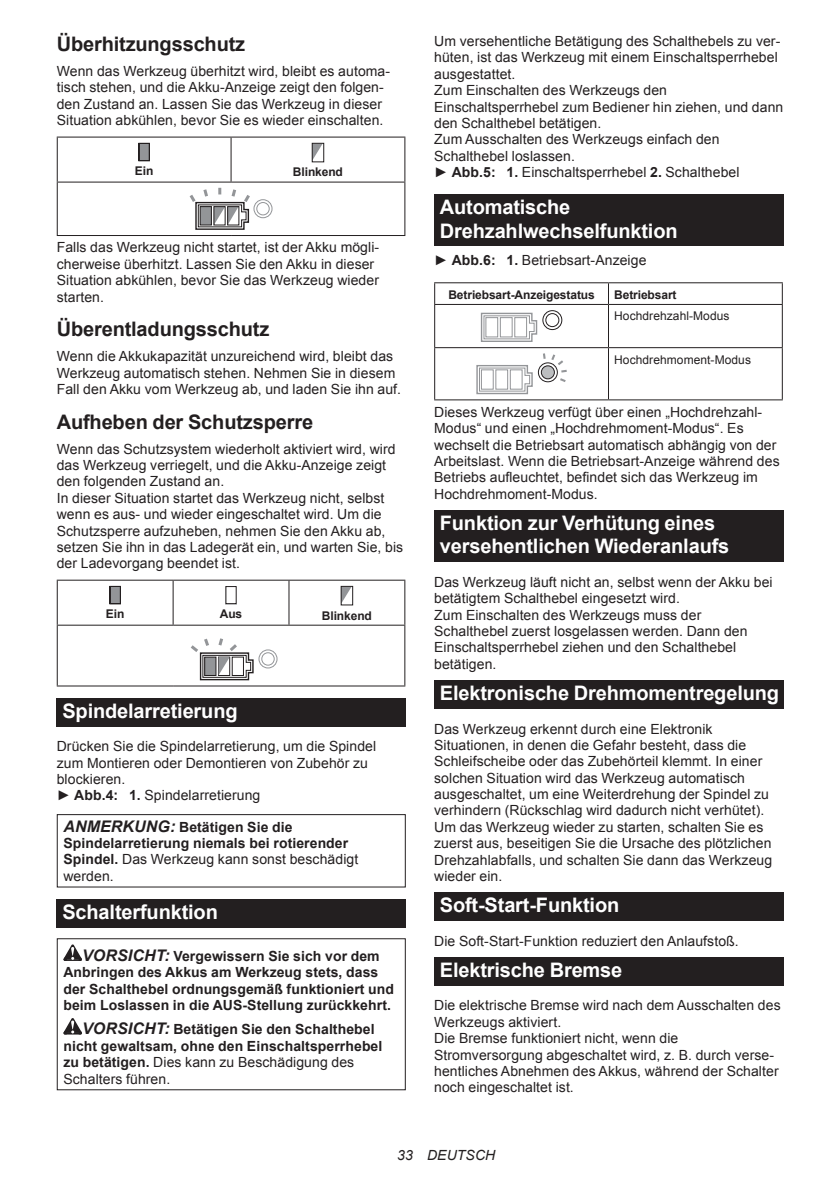
<style>
.page{position:relative;width:840px;height:1191px;background:#fff}
.page>*{position:absolute;margin:0;border:0;box-sizing:border-box;transform-origin:0 0}
.t1{font:700 20px/23.4px "Arial";letter-spacing:-.01em;color:#fff}
.t2{font:700 20px "Arial";letter-spacing:-.01em;color:#231f20}
.t3{font:14px/16.4px "Arial";letter-spacing:.005em;color:#231f20}
.t4{font:700 14px/16.4px "Arial";letter-spacing:.005em;color:#231f20}
.t5{font:italic 14px "Arial";letter-spacing:.005em;color:#231f20}
.t6{font:700 12px "Arial";letter-spacing:-.01em;color:#231f20}
.t7{font:12px "Arial";letter-spacing:.005em;color:#231f20}
.s1{font-weight:700}
.s2{font-style:italic;font-size:16px}
.s3{font-weight:400}
</style>
<div class="page">
<hr style="left:57px;top:137px;width:174px;height:1px;background:#231f20">
<hr style="left:57px;top:138px;width:1px;height:44px;background:#231f20">
<hr style="left:231px;top:137px;width:174px;height:1px;background:#231f20">
<hr style="left:230px;top:138px;width:1px;height:44px;background:#231f20">
<hr style="left:404px;top:138px;width:1px;height:44px;background:#231f20">
<hr style="left:57px;top:182px;width:174px;height:1px;background:#231f20">
<hr style="left:57px;top:183px;width:1px;height:52px;background:#231f20">
<hr style="left:231px;top:182px;width:174px;height:1px;background:#231f20">
<hr style="left:404px;top:183px;width:1px;height:52px;background:#231f20">
<hr style="left:57px;top:235px;width:174px;height:1px;background:#231f20">
<hr style="left:231px;top:235px;width:174px;height:1px;background:#231f20">
<svg style="left:141px;top:145px;width:6px;height:14px"></svg>
<div style="left:138px;top:143px;width:12px;height:18px;border:1px solid #231f20"></div>
<svg style="left:313px;top:145px;width:9px;height:14px"></svg>
<div style="left:311px;top:143px;width:13px;height:19px;border:1px solid #231f20"></div>
<svg style="left:189px;top:188px;width:83px;height:42px"></svg>
<hr style="left:57px;top:579px;width:116px;height:1px;background:#231f20">
<hr style="left:57px;top:580px;width:1px;height:44px;background:#231f20">
<hr style="left:173px;top:579px;width:116px;height:1px;background:#231f20">
<hr style="left:172px;top:580px;width:1px;height:44px;background:#231f20">
<hr style="left:289px;top:579px;width:116px;height:1px;background:#231f20">
<hr style="left:288px;top:580px;width:1px;height:44px;background:#231f20">
<hr style="left:404px;top:580px;width:1px;height:44px;background:#231f20">
<hr style="left:57px;top:624px;width:116px;height:1px;background:#231f20">
<hr style="left:57px;top:625px;width:1px;height:60px;background:#231f20">
<hr style="left:173px;top:624px;width:116px;height:1px;background:#231f20">
<hr style="left:289px;top:624px;width:116px;height:1px;background:#231f20">
<hr style="left:404px;top:625px;width:1px;height:60px;background:#231f20">
<hr style="left:57px;top:685px;width:116px;height:1px;background:#231f20">
<hr style="left:173px;top:685px;width:116px;height:1px;background:#231f20">
<hr style="left:289px;top:685px;width:116px;height:1px;background:#231f20">
<svg style="left:112px;top:588px;width:6px;height:14px"></svg>
<div style="left:109px;top:586px;width:12px;height:18px;border:1px solid #231f20"></div>
<div style="left:225px;top:586px;width:12px;height:18px;background:#656263"></div>
<div style="left:226px;top:586px;width:10px;height:17px;background:#fff"></div>
<div style="left:225px;top:586px;width:11px;height:18px;border:1px solid #231f20"></div>
<svg style="left:342px;top:588px;width:9px;height:14px"></svg>
<div style="left:340px;top:586px;width:13px;height:19px;border:1px solid #231f20"></div>
<svg style="left:191px;top:638px;width:86px;height:42px"></svg>
<div style="left:57px;top:698px;width:348px;height:28px;background:#231f20"></div>
<div style="left:57px;top:814px;width:348px;height:73px;border:1px solid #231f20"></div>
<div style="left:57px;top:899px;width:348px;height:28px;background:#231f20"></div>
<svg style="left:63px;top:944px;width:19px;height:17px"></svg>
<svg style="left:63px;top:1018px;width:19px;height:16px"></svg>
<div style="left:57px;top:938px;width:348px;height:152px;border:1px solid #231f20"></div>
<div style="left:434px;top:194px;width:348px;height:52px;background:#231f20"></div>
<hr style="left:434px;top:282px;width:174px;height:1px;background:#231f20">
<svg style="left:434px;top:283px;width:1px;height:21px"></svg>
<hr style="left:608px;top:282px;width:174px;height:1px;background:#231f20">
<svg style="left:781px;top:283px;width:1px;height:21px"></svg>
<hr style="left:434px;top:304px;width:174px;height:1px;background:#231f20">
<hr style="left:434px;top:305px;width:1px;height:42px;background:#231f20">
<hr style="left:608px;top:304px;width:174px;height:1px;background:#231f20">
<hr style="left:607px;top:305px;width:1px;height:42px;background:#231f20">
<hr style="left:781px;top:305px;width:1px;height:42px;background:#231f20">
<hr style="left:434px;top:347px;width:174px;height:1px;background:#231f20">
<hr style="left:434px;top:348px;width:1px;height:51px;background:#231f20">
<hr style="left:608px;top:347px;width:174px;height:1px;background:#231f20">
<hr style="left:607px;top:348px;width:1px;height:51px;background:#231f20">
<hr style="left:781px;top:348px;width:1px;height:51px;background:#231f20">
<hr style="left:434px;top:399px;width:174px;height:1px;background:#231f20">
<hr style="left:608px;top:399px;width:174px;height:1px;background:#231f20">
<svg style="left:480px;top:310px;width:82px;height:32px"></svg>
<svg style="left:476px;top:353px;width:90px;height:41px"></svg>
<div style="left:434px;top:510px;width:348px;height:52px;background:#231f20"></div>
<div style="left:434px;top:680px;width:348px;height:28px;background:#231f20"></div>
<div style="left:434px;top:892px;width:348px;height:29px;background:#231f20"></div>
<div style="left:434px;top:957px;width:348px;height:28px;background:#231f20"></div>
<h1 class="t2" style="left:57px;top:37px;width:190px">Überhitzungsschutz</h1>
<p class="t3" style="left:57px;top:63px;width:335px">Wenn das Werkzeug überhitzt wird, bleibt es automa&shy;tisch stehen, und die Akku-Anzeige zeigt den folgen&shy;den Zustand an. Lassen Sie das Werkzeug in dieser Situation abkühlen, bevor Sie es wieder einschalten.</p>
<p class="t6" style="left:135px;top:167px;width:20px">Ein</p>
<p class="t6" style="left:293px;top:168px;width:51px">Blinkend</p>
<p class="t3" style="left:57px;top:239px;width:324px">Falls das Werkzeug nicht startet, ist der Akku mögli&shy;cherweise überhitzt. Lassen Sie den Akku in dieser Situation abkühlen, bevor Sie das Werkzeug wieder starten.</p>
<h1 class="t2" style="left:57px;top:322px;width:214px">Überentladungsschutz</h1>
<p class="t3" style="left:57px;top:348px;width:346px">Wenn die Akkukapazität unzureichend wird, bleibt das<br>Werkzeug automatisch stehen. Nehmen Sie in diesem<br>Fall den Akku vom Werkzeug ab, und laden Sie ihn auf.</p>
<h1 class="t2" style="left:57px;top:414px;width:258px">Aufheben der Schutzsperre</h1>
<p class="t3" style="left:57px;top:440px;width:348px">Wenn das Schutzsystem wiederholt aktiviert wird, wird das Werkzeug verriegelt, und die Akku-Anzeige zeigt den folgenden Zustand an.<br>In dieser Situation startet das Werkzeug nicht, selbst wenn es aus- und wieder eingeschaltet wird. Um die Schutzsperre aufzuheben, nehmen Sie den Akku ab, setzen Sie ihn in das Ladegerät ein, und warten Sie, bis der Ladevorgang beendet ist.</p>
<p class="t6" style="left:106px;top:609px;width:20px">Ein</p>
<p class="t6" style="left:220px;top:609px;width:24px">Aus</p>
<p class="t6" style="left:322px;top:611px;width:51px">Blinkend</p>
<h1 class="t1" style="left:62px;top:701px;width:177px">Spindelarretierung</h1>
<p class="t3" style="left:57px;top:738px;width:321px">Drücken Sie die Spindelarretierung, um die Spindel zum Montieren oder Demontieren von Zubehör zu blockieren.<br>► <span class="s1">Abb.4: 1.</span> Spindelarretierung</p>
<p class="t4" style="left:63px;top:820px;width:296px"><span class="s2">ANMERKUNG:</span> Betätigen Sie die<br>Spindelarretierung niemals bei rotierender<br>Spindel. <span class="s3">Das Werkzeug kann sonst beschädigt werden.</span></p>
<h1 class="t1" style="left:62px;top:902px;width:157px">Schalterfunktion</h1>
<p class="t4" style="left:63px;top:949px;width:332px;text-indent:19px"><span class="s2">VORSICHT:</span> Vergewissern Sie sich vor dem Anbringen des Akkus am Werkzeug stets, dass der Schalthebel ordnungsgemäß funktioniert und beim Loslassen in die AUS-Stellung zurückkehrt.</p>
<p class="t4" style="left:63px;top:1022px;width:320px;text-indent:19px"><span class="s2">VORSICHT:</span> Betätigen Sie den Schalthebel nicht gewaltsam, ohne den Einschaltsperrhebel zu betätigen. <span class="s3">Dies kann zu Beschädigung des Schalters führen.</span></p>
<p class="t3" style="left:434px;top:33px;width:350px">Um versehentliche Betätigung des Schalthebels zu ver&shy;hüten, ist das Werkzeug mit einem Einschaltsperrhebel ausgestattet.<br>Zum Einschalten des Werkzeugs den Einschaltsperrhebel zum Bediener hin ziehen, und dann den Schalthebel betätigen.<br>Zum Ausschalten des Werkzeugs einfach den Schalthebel loslassen.<br>► <span class="s1">Abb.5: 1.</span> Einschaltsperrhebel <span class="s1">2.</span> Schalthebel</p>
<h1 class="t1" style="left:439px;top:197px;width:239px">Automatische<br>Drehzahlwechselfunktion</h1>
<p class="t3" style="left:434px;top:252px;width:214px">► <span class="s1">Abb.6: 1.</span> Betriebsart-Anzeige</p>
<p class="t6" style="left:448px;top:290px;width:148px">Betriebsart-Anzeigestatus</p>
<p class="t6" style="left:613px;top:290px;width:64px">Betriebsart</p>
<p class="t7" style="left:613px;top:308px;width:117px">Hochdrehzahl-Modus</p>
<p class="t7" style="left:613px;top:351px;width:138px">Hochdrehmoment-Modus</p>
<p class="t3" style="left:434px;top:404px;width:347px">Dieses Werkzeug verfügt über einen „Hochdrehzahl-Modus“ und einen „Hochdrehmoment-Modus“. Es wechselt die Betriebsart automatisch abhängig von der Arbeitslast. Wenn die Betriebsart-Anzeige während des Betriebs aufleuchtet, befindet sich das Werkzeug im Hochdrehmoment-Modus.</p>
<h1 class="t1" style="left:439px;top:513px;width:291px">Funktion zur Verhütung eines versehentlichen Wiederanlaufs</h1>
<p class="t3" style="left:434px;top:574px;width:340px">Das Werkzeug läuft nicht an, selbst wenn der Akku bei betätigtem Schalthebel eingesetzt wird.<br>Zum Einschalten des Werkzeugs muss der Schalthebel zuerst losgelassen werden. Dann den Einschaltsperrhebel ziehen und den Schalthebel betätigen.</p>
<h1 class="t1" style="left:439px;top:683px;width:340px">Elektronische Drehmomentregelung</h1>
<p class="t3" style="left:434px;top:720px;width:339px">Das Werkzeug erkennt durch eine Elektronik Situationen, in denen die Gefahr besteht, dass die Schleifscheibe oder das Zubehörteil klemmt. In einer solchen Situation wird das Werkzeug automatisch ausgeschaltet, um eine Weiterdrehung der Spindel zu verhindern (Rückschlag wird dadurch nicht verhütet).<br>Um das Werkzeug wieder zu starten, schalten Sie es zuerst aus, beseitigen Sie die Ursache des plötzlichen Drehzahlabfalls, und schalten Sie dann das Werkzeug wieder ein.</p>
<h1 class="t1" style="left:439px;top:895px;width:181px">Soft-Start-Funktion</h1>
<p class="t3" style="left:434px;top:932px;width:306px">Die Soft-Start-Funktion reduziert den Anlaufstoß.</p>
<h1 class="t1" style="left:439px;top:960px;width:184px">Elektrische Bremse</h1>
<p class="t3" style="left:434px;top:997px;width:348px">Die elektrische Bremse wird nach dem Ausschalten des Werkzeugs aktiviert.<br>Die Bremse funktioniert nicht, wenn die Stromversorgung abgeschaltet wird, z. B. durch verse&shy;hentliches Abnehmen des Akkus, während der Schalter noch eingeschaltet ist.</p>
<p class="t5" style="left:397px;top:1150px;width:99px">33 DEUTSCH</p>
</div>
